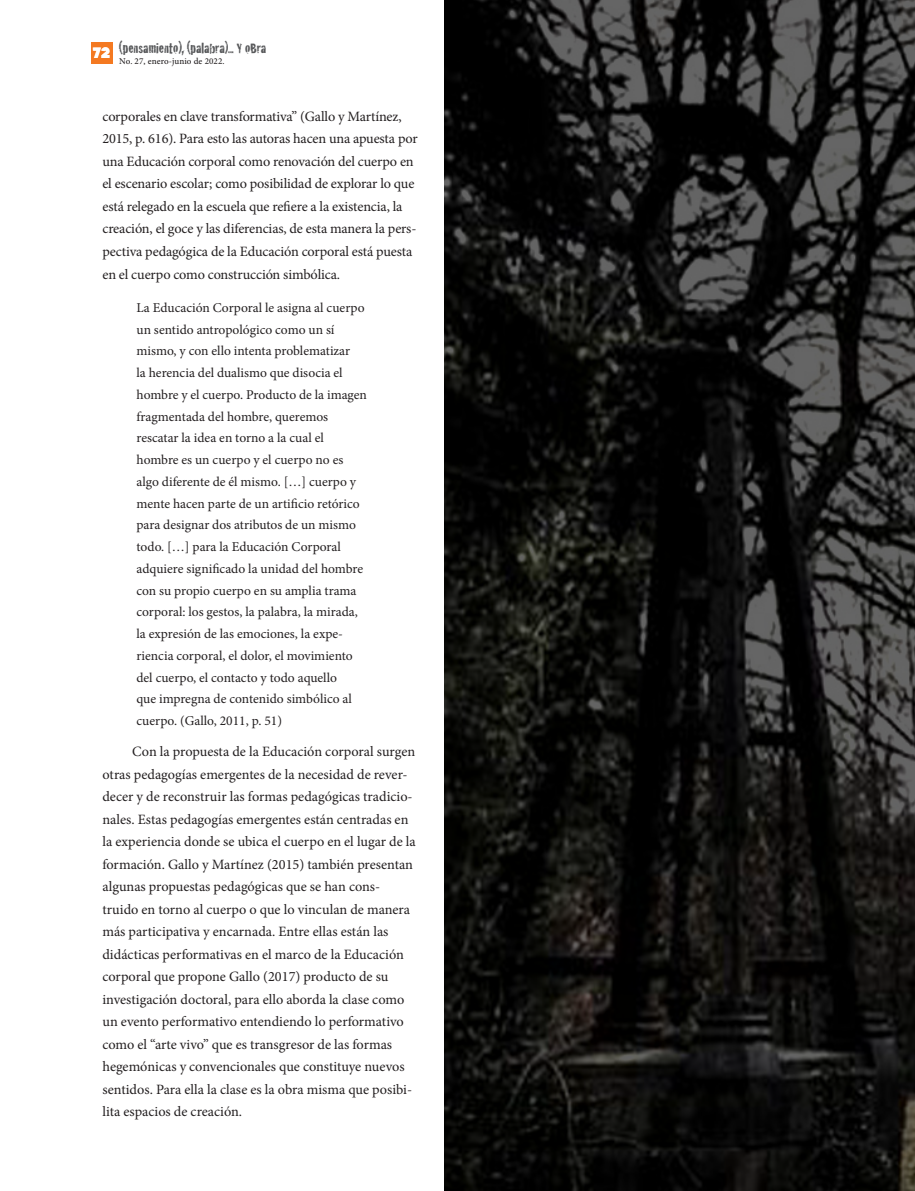
<style>
.page{position:relative;width:915px;height:1191px;background:#fff}
.page>*{position:absolute;margin:0;border:0;box-sizing:border-box;transform-origin:0 0}
.t1{font:15px "Cracked";color:#57585a}
.t2{font:800 15px "DOCK11";color:#fff}
.texto_corrido{font:14.25px/22.5px "Minion Pro";letter-spacing:-.01em;color:#231f20}
.cita_indent{font:13.5px/21.8px "Minion Pro";color:#231f20}
.t3{font:500 9px "Minion Pro";letter-spacing:.01em;color:#231f20}
</style>
<div class="page">
<img style="left:444px;top:0;width:470px;height:1191px">
<div style="left:91px;top:42px;width:21px;height:21px;background:#f47921"></div>
<p class="t2" style="left:93px;top:46px;width:19px">72</p>
<p class="t1" style="left:119px;top:37px;width:148px">(pensamiento), (palabra)... Y oBra</p>
<p class="t3" style="left:119px;top:55px;width:107px">No. 27, enero-junio de 2022.</p>
<p class="texto_corrido" style="left:102px;top:105px;width:316px">corporales en clave transformativa” (Gallo y Martínez, 2015, p. 616). Para esto las autoras hacen una apuesta por una Educación corporal como renovación del cuerpo en el escenario escolar; como posibilidad de explorar lo que está relegado en la escuela que refiere a la existencia, la creación, el goce y las diferencias, de esta manera la pers&shy;pectiva pedagógica de la Educación corporal está puesta en el cuerpo como construcción simbólica.</p>
<p class="cita_indent" style="left:136px;top:297px;width:232px">La Educación Corporal le asigna al cuerpo un sentido antropológico como un sí mismo, y con ello intenta problematizar<br>la herencia del dualismo que disocia el hombre y el cuerpo. Producto de la imagen fragmentada del hombre, queremos rescatar la idea en torno a la cual el hombre es un cuerpo y el cuerpo no es algo diferente de él mismo. […] cuerpo y mente hacen parte de un artificio retórico para designar dos atributos de un mismo todo. […] para la Educación Corporal adquiere significado la unidad del hombre con su propio cuerpo en su amplia trama corporal: los gestos, la palabra, la mirada, la expresión de las emociones, la expe&shy;riencia corporal, el dolor, el movimiento del cuerpo, el contacto y todo aquello<br>que impregna de contenido simbólico al cuerpo. (Gallo, 2011, p. 51)</p>
<p class="texto_corrido" style="left:102px;top:740px;width:315px;text-indent:30px">Con la propuesta de la Educación corporal surgen otras pedagogías emergentes de la necesidad de rever&shy;decer y de reconstruir las formas pedagógicas tradicio&shy;nales. Estas pedagogías emergentes están centradas en la experiencia donde se ubica el cuerpo en el lugar de la formación. Gallo y Martínez (2015) también presentan algunas propuestas pedagógicas que se han cons&shy;truido en torno al cuerpo o que lo vinculan de manera más participativa y encarnada. Entre ellas están las didácticas performativas en el marco de la Educación corporal que propone Gallo (2017) producto de su investigación doctoral, para ello aborda la clase como un evento performativo entendiendo lo performativo como el “arte vivo” que es transgresor de las formas hegemónicas y convencionales que constituye nuevos sentidos. Para ella la clase es la obra misma que posibi&shy;lita espacios de creación.</p>
</div>
